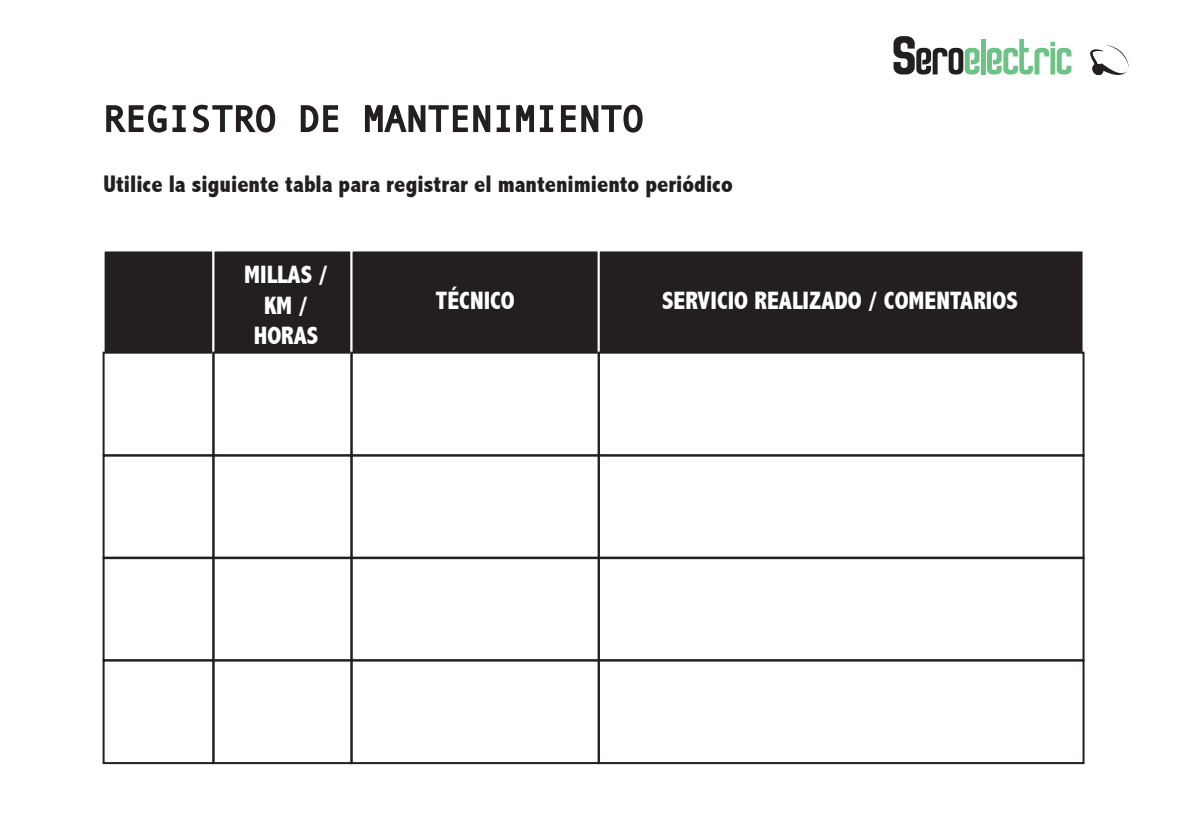
<style>
.page{position:relative;width:1191px;height:840px;background:#fff}
.page>*{position:absolute;margin:0;border:0;box-sizing:border-box;transform-origin:0 0}
.t1{font:36px "Andale Mono";color:#231f20}
.t2{font:800 condensed 25.2px/30.2px "Abadi";color:#fff;text-align:center}
.t3{font:800 condensed 24px "Abadi";color:#231f20}
</style>
<div class="page">
<svg style="left:106px;top:104px;width:170px;height:29px"></svg>
<svg style="left:300px;top:105px;width:39px;height:28px"></svg>
<svg style="left:365px;top:104px;width:189px;height:29px"></svg>
<svg style="left:560px;top:104px;width:83px;height:29px"></svg>
<svg style="left:893px;top:36px;width:86px;height:38px"></svg>
<hr style="left:981px;top:39px;width:4px;height:35px;background:#6dc286">
<svg style="left:987px;top:39px;width:84px;height:35px"></svg>
<svg style="left:1090px;top:45px;width:39px;height:31px"></svg>
<div style="left:103px;top:556px;width:111px;height:105px;border:2px solid #231f20"></div>
<div style="left:103px;top:659px;width:111px;height:104px;border:2px solid #231f20"></div>
<div style="left:212px;top:556px;width:140px;height:105px;border:2px solid #231f20"></div>
<div style="left:212px;top:659px;width:140px;height:104px;border:2px solid #231f20"></div>
<div style="left:350px;top:556px;width:250px;height:105px;border:2px solid #231f20"></div>
<div style="left:350px;top:659px;width:250px;height:104px;border:2px solid #231f20"></div>
<div style="left:103px;top:249px;width:111px;height:105px;background:#231f20;border:2px solid #fff"></div>
<div style="left:103px;top:351px;width:111px;height:105px;border:2px solid #231f20"></div>
<div style="left:103px;top:454px;width:111px;height:105px;border:2px solid #231f20"></div>
<div style="left:212px;top:249px;width:140px;height:105px;background:#231f20;border:2px solid #fff"></div>
<div style="left:212px;top:351px;width:140px;height:105px;border:2px solid #231f20"></div>
<div style="left:212px;top:454px;width:140px;height:105px;border:2px solid #231f20"></div>
<div style="left:350px;top:249px;width:250px;height:105px;background:#231f20;border:2px solid #fff"></div>
<div style="left:350px;top:351px;width:250px;height:105px;border:2px solid #231f20"></div>
<div style="left:350px;top:454px;width:250px;height:105px;border:2px solid #231f20"></div>
<div style="left:598px;top:249px;width:486px;height:105px;background:#231f20;border:2px solid #fff"></div>
<div style="left:598px;top:351px;width:486px;height:105px;border:2px solid #231f20"></div>
<div style="left:598px;top:454px;width:486px;height:105px;border:2px solid #231f20"></div>
<div style="left:598px;top:556px;width:486px;height:105px;border:2px solid #231f20"></div>
<div style="left:598px;top:659px;width:486px;height:104px;border:2px solid #231f20"></div>
<h1 class="t1" style="left:104px;top:95px;width:542px">REGISTRO DE MANTENIMIENTO</h1>
<p class="t3" style="left:104px;top:170px;width:630px">Utilice la siguiente tabla para registrar el mantenimiento periódico</p>
<p class="t2" style="left:244px;top:260px;width:85px">MILLAS /<br>KM /<br>HORAS</p>
<p class="t2" style="left:435px;top:285px;width:81px">TÉCNICO</p>
<p class="t2" style="left:662px;top:285px;width:357px">SERVICIO REALIZADO / COMENTARIOS</p>
</div>
